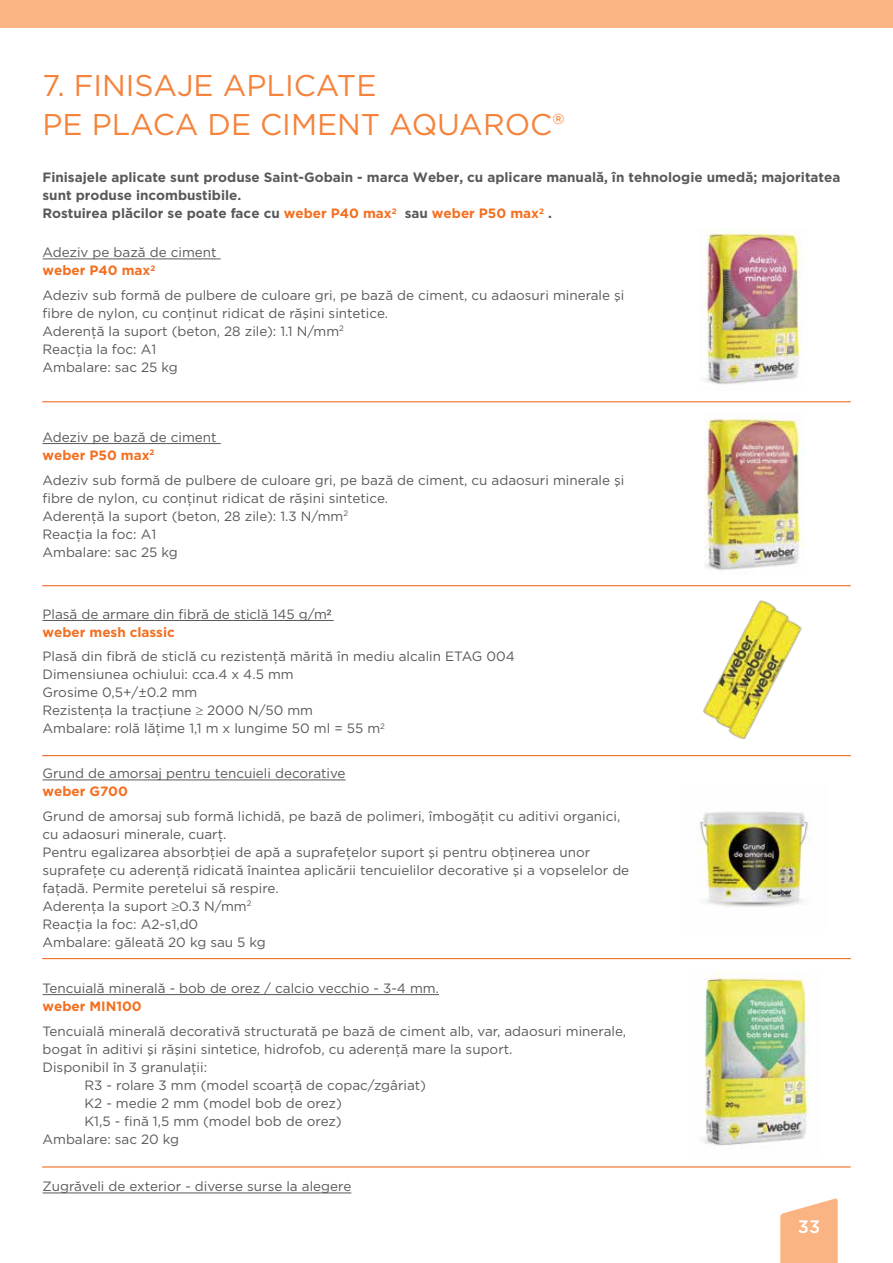
<style>
.page{position:relative;width:893px;height:1263px;background:#fff}
.page>*{position:absolute;margin:0;border:0;box-sizing:border-box;transform-origin:0 0}
.t1{font:30px/39px "Gotham";color:#f5833c}
.t2{font:500 18px "Gotham";color:#fff}
.t3{font:13.5px/18px "Gotham";color:#58595b}
.t4{font:13.5px/18px "Gotham Bold ZZZ Regular ZZZ";color:#58595b}
.t5{font:13.5px "Gotham Bold ZZZ Regular ZZZ";color:#f36f21}
.s1{color:#f36f21}
</style>
<div class="page">
<svg style="left:780px;top:1198px;width:58px;height:65px"></svg>
<div style="left:0;top:0;width:893px;height:28px;background:#fab383"></div>
<hr style="left:43px;top:259px;width:178px;height:1px;background:#58595b">
<img style="left:701px;top:228px;width:101px;height:157px">
<hr style="left:43px;top:443px;width:178px;height:1px;background:#58595b">
<img style="left:704px;top:413px;width:101px;height:157px">
<hr style="left:43px;top:401px;width:807px;height:1px;background:#f36f21">
<hr style="left:43px;top:585px;width:807px;height:1px;background:#f36f21">
<hr style="left:43px;top:755px;width:807px;height:1px;background:#f36f21">
<hr style="left:43px;top:958px;width:807px;height:1px;background:#f36f21">
<hr style="left:43px;top:1166px;width:807px;height:1px;background:#f36f21">
<hr style="left:43px;top:620px;width:291px;height:1px;background:#58595b">
<img style="left:703px;top:600px;width:99px;height:139px">
<hr style="left:43px;top:780px;width:303px;height:1px;background:#58595b">
<img style="left:697px;top:812px;width:111px;height:95px">
<img style="left:702px;top:970px;width:107px;height:176px">
<hr style="left:43px;top:994px;width:396px;height:1px;background:#58595b">
<hr style="left:43px;top:1193px;width:308px;height:1px;background:#58595b">
<h1 class="t1" style="left:43px;top:66px;width:523px">7. FINISAJE APLICATE<br>PE PLACA DE CIMENT AQUAROC®</h1>
<p class="t4" style="left:43px;top:169px;width:799px">Finisajele aplicate sunt produse Saint-Gobain - marca Weber, cu aplicare manuală, în tehnologie umedă; majoritatea sunt produse incombustibile.<br>Rostuirea plăcilor se poate face cu <span class="s1">weber P40 max</span><sup>2</sup> sau <span class="s1">weber P50 max</span><sup>2</sup> .</p>
<p class="t3" style="left:43px;top:243px;width:176px">Adeziv pe bază de ciment</p>
<p class="t5" style="left:43px;top:261px;width:114px">weber P40 max<sup>2</sup></p>
<p class="t3" style="left:43px;top:286px;width:583px">Adeziv sub formă de pulbere de culoare gri, pe bază de ciment, cu adaosuri minerale şi fibre de nylon, cu conţinut ridicat de răşini sintetice.<br>Aderenţă la suport (beton, 28 zile): 1.1 N/mm<sup>2<br></sup>Reacţia la foc: A1<br>Ambalare: sac 25 kg</p>
<p class="t3" style="left:43px;top:428px;width:176px">Adeziv pe bază de ciment</p>
<p class="t5" style="left:43px;top:446px;width:114px">weber P50 max<sup>2</sup></p>
<p class="t3" style="left:43px;top:470px;width:583px">Adeziv sub formă de pulbere de culoare gri, pe bază de ciment, cu adaosuri minerale şi fibre de nylon, cu conţinut ridicat de răşini sintetice.<br>Aderenţă la suport (beton, 28 zile): 1.3 N/mm<sup>2<br></sup>Reacţia la foc: A1<br>Ambalare: sac 25 kg</p>
<p class="t3" style="left:43px;top:605px;width:293px">Plasă de armare din fibră de sticlă 145 g/m²</p>
<p class="t5" style="left:43px;top:623px;width:134px">weber mesh classic</p>
<p class="t3" style="left:43px;top:647px;width:474px">Plasă din fibră de sticlă cu rezistenţă mărită în mediu alcalin ETAG 004<br>Dimensiunea ochiului: cca.4 x 4.5 mm<br>Grosime 0,5+/±0.2 mm<br>Rezistenţa la tracţiune ≥ 2000 N/50 mm<br>Ambalare: rolă lăţime 1,1 m x lungime 50 ml = 55 m<sup>2</sup></p>
<p class="t3" style="left:43px;top:764px;width:305px">Grund de amorsaj pentru tencuieli decorative</p>
<p class="t5" style="left:43px;top:782px;width:87px">weber G700</p>
<p class="t3" style="left:43px;top:807px;width:588px">Grund de amorsaj sub formă lichidă, pe bază de polimeri, îmbogăţit cu aditivi organici, cu adaosuri minerale, cuarţ.<br>Pentru egalizarea absorbţiei de apă a suprafeţelor suport şi pentru obţinerea unor suprafeţe cu aderenţă ridicată înaintea aplicării tencuielilor decorative şi a vopselelor de faţadă. Permite peretelui să respire.<br>Aderenţa la suport ≥0.3 N/mm<sup>2<br></sup>Reacţia la foc: A2-s1,d0<br>Ambalare: găleată 20 kg sau 5 kg</p>
<p class="t3" style="left:43px;top:979px;width:398px">Tencuială minerală - bob de orez / calcio vecchio - 3-4 mm.</p>
<p class="t5" style="left:43px;top:997px;width:101px">weber MIN100</p>
<p class="t3" style="left:43px;top:1021px;width:585px">Tencuială minerală decorativă structurată pe bază de ciment alb, var, adaosuri minerale,</p>
<p class="t3" style="left:43px;top:1039px;width:472px">bogat în aditivi şi răşini sintetice, hidrofob, cu aderenţă mare la suport.</p>
<p class="t3" style="left:43px;top:1057px;width:166px">Disponibil în 3 granulaţii:</p>
<p class="t3" style="left:85px;top:1075px;width:343px">R3 - rolare 3 mm (model scoarţă de copac/zgâriat)</p>
<p class="t3" style="left:85px;top:1093px;width:259px">K2 - medie 2 mm (model bob de orez)</p>
<p class="t3" style="left:85px;top:1111px;width:259px">K1,5 - fină 1,5 mm (model bob de orez)</p>
<p class="t3" style="left:43px;top:1129px;width:138px">Ambalare: sac 20 kg</p>
<p class="t3" style="left:43px;top:1177px;width:310px">Zugrăveli de exterior - diverse surse la alegere</p>
<h2 class="t2" style="left:798px;top:1215px;width:24px">33</h2>
</div>
